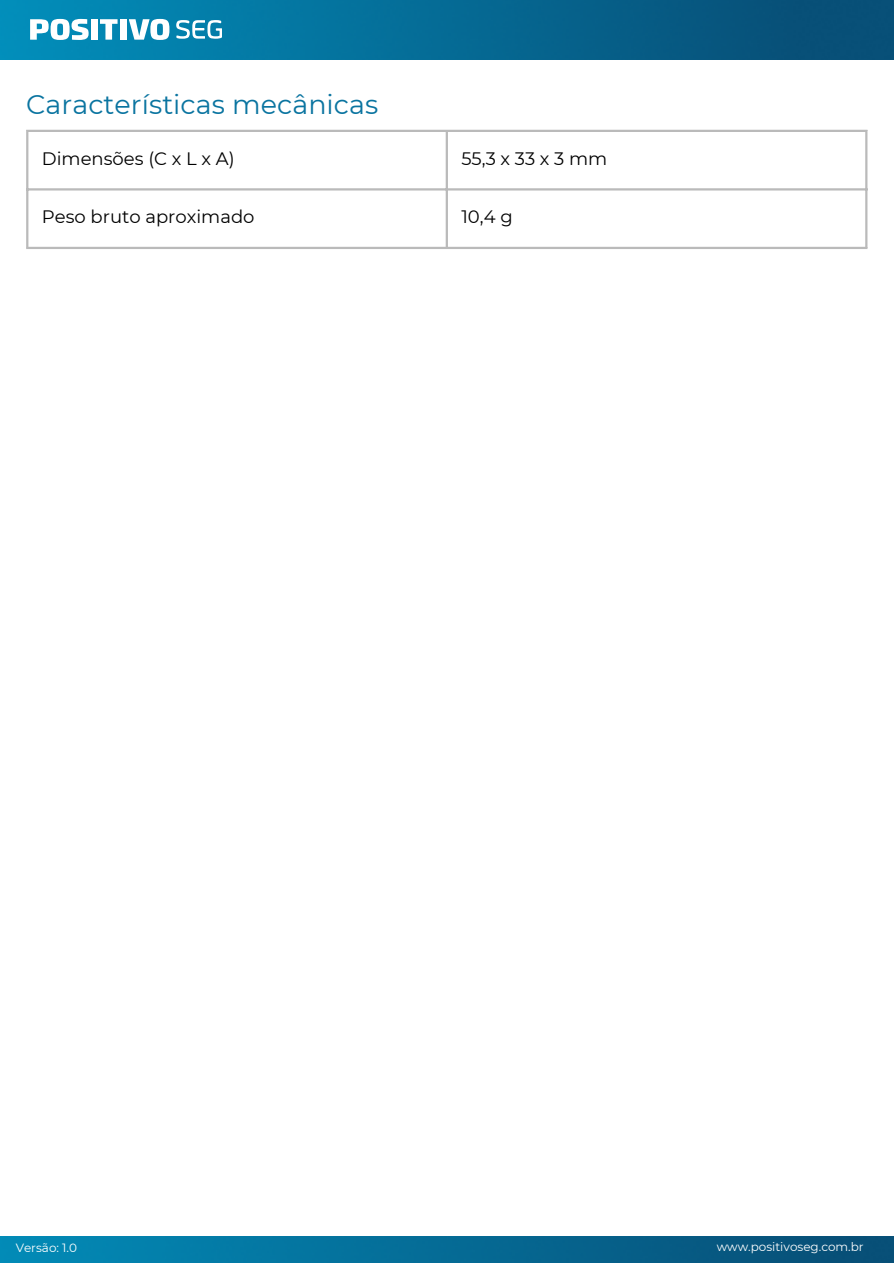
<style>
.page{position:relative;width:894px;height:1264px;background:#fff}
.page>*{position:absolute;margin:0;border:0;box-sizing:border-box;transform-origin:0 0}
.t1{font:27px "Montserrat";color:#0a74a0}
.t2{font:18px "Montserrat";color:#000}
.t3{font:12px "Montserrat";color:#fff}
</style>
<div class="page">
<img style="left:0;top:0;width:893px;height:60px">
<img style="left:0;top:1236px;width:893px;height:26px">
<svg style="left:23px;top:11px;width:19px;height:36px"></svg>
<svg style="left:42px;top:11px;width:21px;height:36px"></svg>
<svg style="left:63px;top:11px;width:20px;height:36px"></svg>
<svg style="left:83px;top:11px;width:9px;height:36px"></svg>
<svg style="left:92px;top:11px;width:19px;height:36px"></svg>
<svg style="left:111px;top:11px;width:9px;height:36px"></svg>
<svg style="left:120px;top:11px;width:23px;height:36px"></svg>
<svg style="left:143px;top:11px;width:25px;height:36px"></svg>
<svg style="left:168px;top:11px;width:16px;height:36px"></svg>
<svg style="left:184px;top:11px;width:15px;height:36px"></svg>
<svg style="left:199px;top:11px;width:30px;height:36px"></svg>
<hr style="left:26px;top:132px;width:2px;height:115px;background:#bababa">
<hr style="left:445px;top:132px;width:3px;height:115px;background:#bababa">
<hr style="left:865px;top:132px;width:2px;height:115px;background:#bababa">
<hr style="left:26px;top:130px;width:841px;height:2px;background:#bababa">
<hr style="left:26px;top:188px;width:841px;height:2px;background:#bababa">
<hr style="left:26px;top:247px;width:841px;height:2px;background:#bababa">
<p class="t1" style="left:26px;top:87px;width:353px">Características mecânicas</p>
<p class="t2" style="left:42px;top:147px;width:194px">Dimensões (C x L x A)</p>
<p class="t2" style="left:461px;top:147px;width:147px">55,3 x 33 x 3 mm</p>
<p class="t2" style="left:42px;top:206px;width:214px">Peso bruto aproximado</p>
<p class="t2" style="left:461px;top:206px;width:53px">10,4 g</p>
<p class="t3" style="left:16px;top:1240px;width:63px">Versão: 1.0</p>
<h1 class="t3" style="left:716px;top:1239px;width:148px">www.positivoseg.com.br</h1>
</div>
